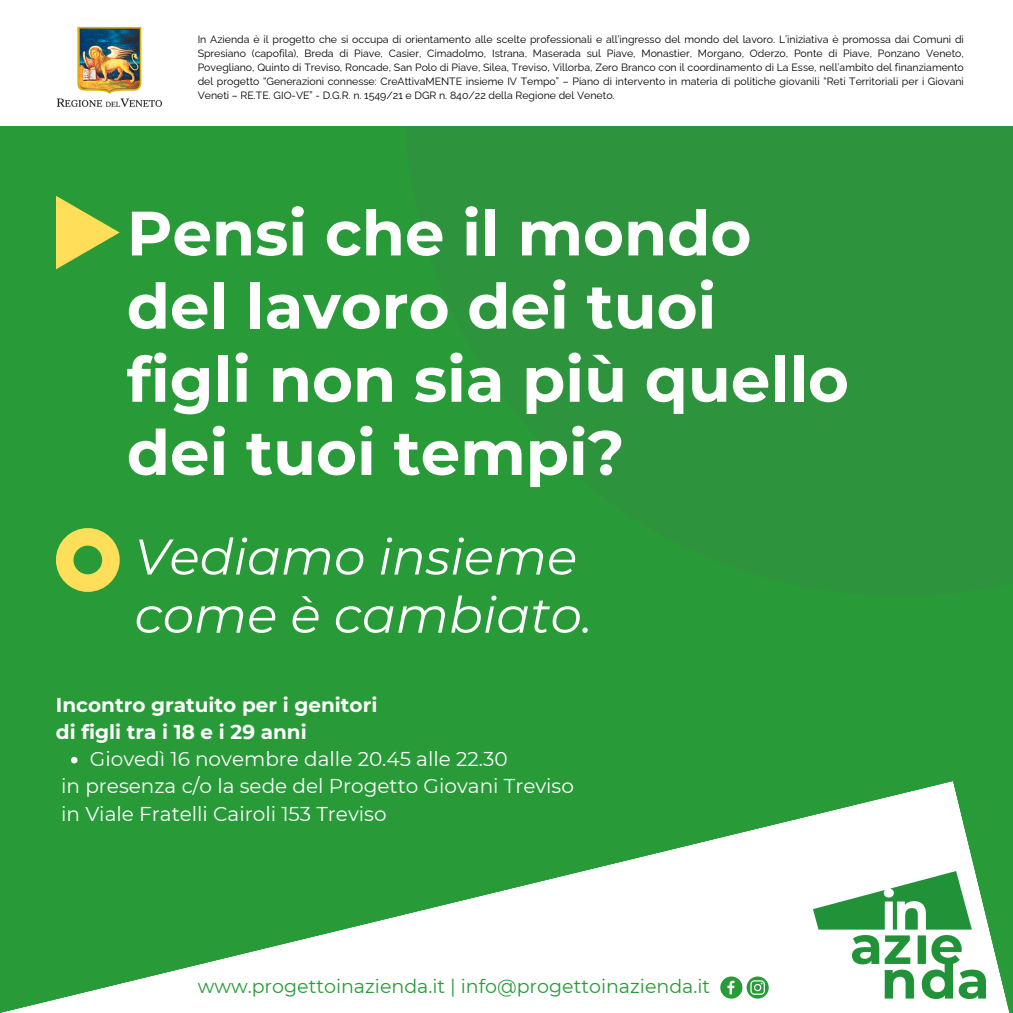
<style>
.page{position:relative;width:1013px;height:1013px;background:#fff}
.page>*{position:absolute;margin:0;border:0;box-sizing:border-box;transform-origin:0 0}
.t1{font:700 62.5px "Montserrat";color:#fff}
.t2{font:italic 50px "Montserrat";color:#fff}
.t3{font:20px "Montserrat";color:#fff}
.t4{font:700 20px "Montserrat";color:#fff}
.t5{font:19px "Montserrat";color:#289b38}
.t6{font:10.5px/14.1px "Raleway";color:#000;text-align:justify}
</style>
<div class="page">
<div style="left:0;top:0;width:1012px;height:1012px;background:#289b38"></div>
<div style="left:404px;top:0;width:608px;height:596px;background:#2d933c"></div>
<div style="left:0;top:0;width:1012px;height:126px;background:#fff"></div>
<img style="left:56px;top:27px;width:106px;height:80px">
<svg style="left:71px;top:756px;width:6px;height:7px"></svg>
<svg style="left:5px;top:781px;width:1004px;height:231px"></svg>
<svg style="left:720px;top:976px;width:48px;height:22px"></svg>
<img style="left:813px;top:871px;width:172px;height:127px">
<svg style="left:56px;top:528px;width:64px;height:64px"></svg>
<svg style="left:56px;top:196px;width:64px;height:73px"></svg>
<p class="t6" style="left:198px;top:32px;width:767px">In Azienda è il progetto che si occupa di orientamento alle scelte professionali e all’ingresso del mondo del lavoro. L’iniziativa è promossa dai Comuni di Spresiano (capofila), Breda di Piave, Casier, Cimadolmo, Istrana, Maserada sul Piave, Monastier, Morgano, Oderzo, Ponte di Piave, Ponzano Veneto, Povegliano, Quinto di Treviso, Roncade, San Polo di Piave, Silea, Treviso, Villorba, Zero Branco con il coordinamento di La Esse, nell’ambito del finanziamento del progetto “Generazioni connesse: CreAttivaMENTE insieme IV Tempo” – Piano di intervento in materia di politiche giovanili “Reti Territoriali per i Giovani Veneti – RE.TE. GIO-VE” - D.G.R. n. 1549/21 e DGR n. 840/22 della Regione del Veneto.</p>
<p class="t1" style="left:127px;top:195px;width:626px">Pensi che il mondo</p>
<p class="t1" style="left:127px;top:268px;width:591px">del lavoro dei tuoi</p>
<p class="t1" style="left:127px;top:341px;width:723px">figli non sia più quello</p>
<p class="t1" style="left:127px;top:414px;width:499px">dei tuoi tempi?</p>
<p class="t2" style="left:135px;top:526px;width:444px">Vediamo insieme</p>
<p class="t2" style="left:135px;top:584px;width:459px">come è cambiato.</p>
<p class="t4" style="left:56px;top:692px;width:323px">Incontro gratuito per i genitori</p>
<p class="t4" style="left:56px;top:719px;width:252px">di figli tra i 18 e i 29 anni</p>
<p class="t3" style="left:61px;top:774px;width:514px">in presenza c/o la sede del Progetto Giovani Treviso</p>
<p class="t3" style="left:61px;top:801px;width:327px">in Viale Fratelli Cairoli 153 Treviso</p>
<p class="t3" style="left:90px;top:747px;width:419px">Giovedì 16 novembre dalle 20.45 alle 22.30</p>
<p class="t5" style="left:198px;top:974px;width:514px">www.progettoinazienda.it | info@progettoinazienda.it</p>
</div>
